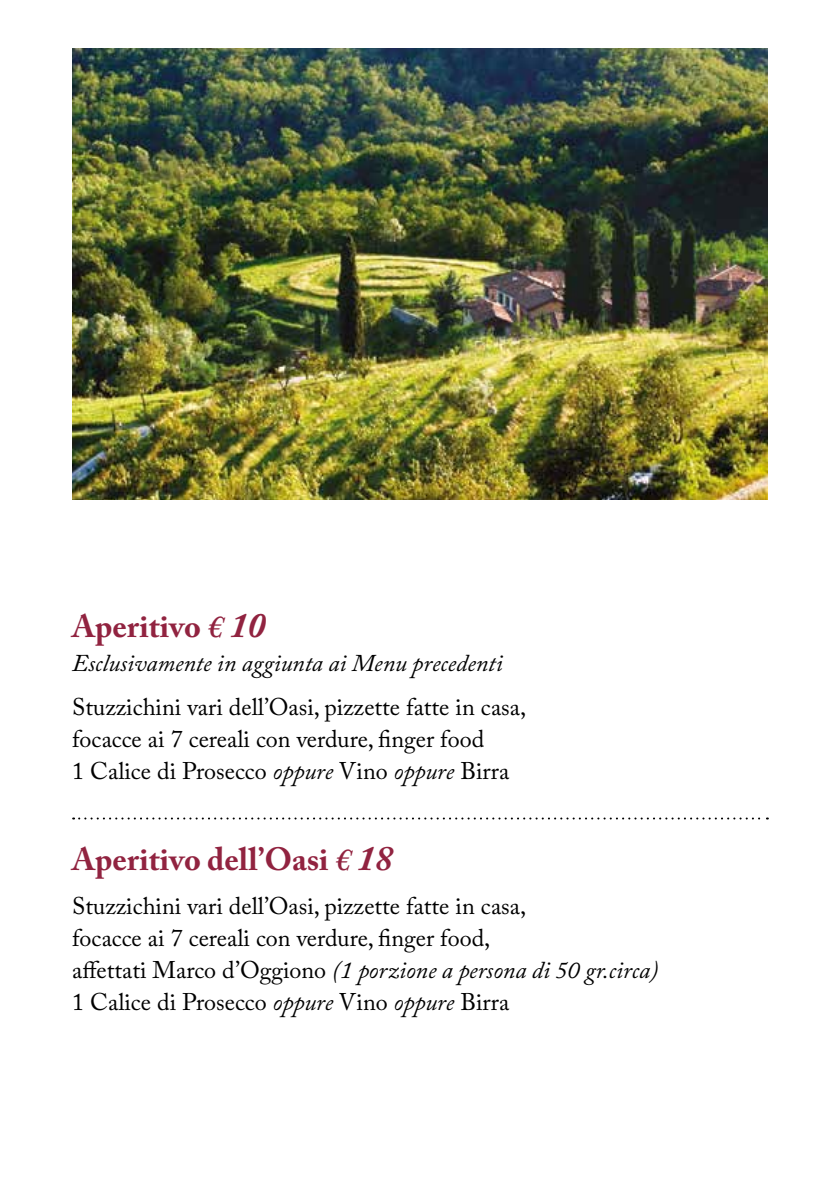
<style>
.page{position:relative;width:840px;height:1191px;background:#fff}
.page>*{position:absolute;margin:0;border:0;box-sizing:border-box;transform-origin:0 0}
.t1{font:700 32px "Adobe Caslon Pro";color:#912340}
.t2{font:24px/32px "Adobe Caslon Pro";color:#000}
.t3{font:italic 24px "Adobe Caslon Pro";color:#000}
.s1{font-weight:600;font-style:italic}
.s2{font-style:italic;font-size:36px}
.s3{font-style:italic}
</style>
<div class="page">
<svg style="left:73px;top:817px;width:694px;height:2px"></svg>
<img style="left:72px;top:48px;width:695px;height:451px">
<h1 class="t1" style="left:72px;top:607px;width:195px">Aperitivo <span class="s1">€</span> <span class="s2">10</span></h1>
<p class="t3" style="left:72px;top:648px;width:432px">Esclusivamente in aggiunta ai Menu precedenti</p>
<p class="t2" style="left:72px;top:690px;width:455px">Stuzzichini vari dell’Oasi, pizzette fatte in casa, focacce ai 7 cereali con verdure, finger food<br>1 Calice di Prosecco <span class="s3">oppure</span> Vino <span class="s3">oppure</span> Birra</p>
<h1 class="t1" style="left:72px;top:840px;width:322px">Aperitivo dell’Oasi <span class="s1">€</span> <span class="s2">18</span></h1>
<p class="t2" style="left:72px;top:889px;width:587px">Stuzzichini vari dell’Oasi, pizzette fatte in casa,<br>focacce ai 7 cereali con verdure, finger food,<br>affettati Marco d’Oggiono <span class="s3">(1 porzione a persona di 50 gr.circa)<br></span>1 Calice di Prosecco <span class="s3">oppure</span> Vino <span class="s3">oppure</span> Birra</p>
</div>
